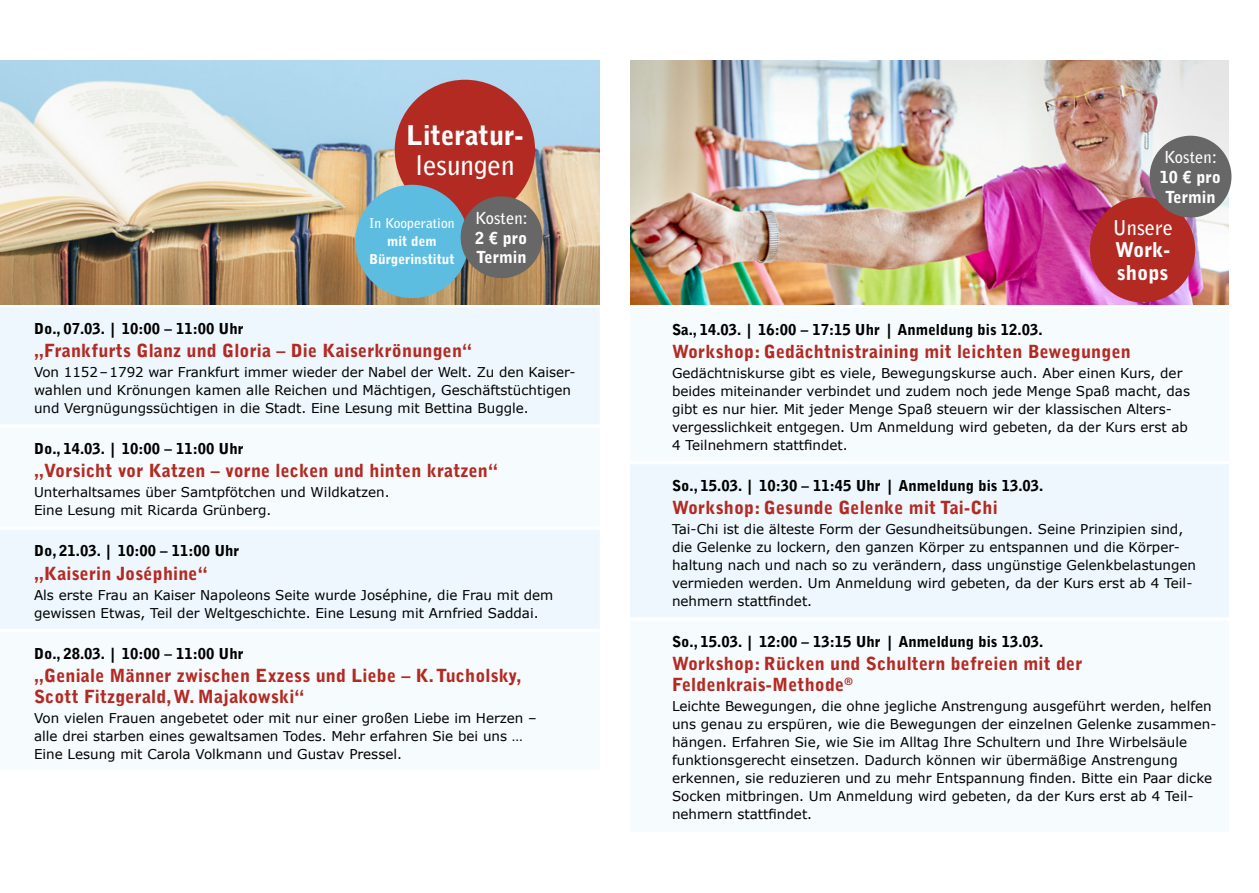
<style>
.page{position:relative;width:1259px;height:893px;background:#fff}
.page>*{position:absolute;margin:0;border:0;box-sizing:border-box;transform-origin:0 0}
.t1{font:900 27px "Bell Gothic Std";color:#fff}
.t2{font:700 27px "Bell Gothic Std";color:#fff}
.t3{font:900 20.25px/22.5px "Bell Gothic Std";color:#fff}
.t4{font:700 20.25px "Bell Gothic Std";color:#fff}
.t5{font:900 18px/21px "Bell Gothic Std";letter-spacing:.01em;color:#b32a22}
.t6{font:900 16.5px/19.8px "Bell Gothic Std";color:#fff;text-align:center}
.t7{font:700 16.5px "Bell Gothic Std";color:#fff}
.t8{font:900 15px "Bell Gothic Std";color:#000}
.t9{font:13.5px/18px "Verdana";color:#000}
.t10{font:900 13.5px/18px "Bell Gothic Std";color:#fff;text-align:center}
.t11{font:700 13.5px "Bell Gothic Std";color:#fff}
</style>
<div class="page">
<svg style="left:0;top:307px;width:600px;height:322px;fill:#edf7fd"></svg>
<svg style="left:0;top:60px;width:600px;height:1px"></svg>
<hr style="left:0;top:424px;width:600px;height:4px;background:#fff">
<hr style="left:0;top:526px;width:600px;height:4px;background:#fff">
<img style="left:0;top:61px;width:600px;height:243px">
<div style="left:630px;top:464px;width:599px;height:153px;background:#edf7fd"></div>
<svg style="left:630px;top:60px;width:599px;height:1px"></svg>
<img style="left:630px;top:61px;width:599px;height:244px">
<div style="left:1090px;top:197px;width:105px;height:105px;background:#b32a22;border-radius:50%"></div>
<div style="left:1149px;top:136px;width:82px;height:82px;background:#676767;border-radius:50%"></div>
<div style="left:395px;top:80px;width:140px;height:140px;background:#b32a22;border-radius:50%"></div>
<div style="left:355px;top:185px;width:113px;height:113px;background:#5dbde1;border-radius:50%"></div>
<div style="left:460px;top:196px;width:82px;height:82px;background:#676767;border-radius:50%"></div>
<h1 class="t1" style="left:406px;top:120px;width:119px">Literatur-</h1>
<h1 class="t2" style="left:415px;top:149px;width:101px">lesungen</h1>
<p class="t11" style="left:369px;top:215px;width:87px">In Kooperation</p>
<p class="t10" style="left:369px;top:233px;width:87px">mit dem<br>Bürgerinstitut</p>
<p class="t7" style="left:475px;top:208px;width:54px">Kosten:</p>
<p class="t6" style="left:475px;top:228px;width:54px;text-align:left">2 € pro<br>Termin</p>
<p class="t8" style="left:34px;top:320px;width:211px">Do., 07.03. | 10:00 – 11:00 Uhr</p>
<h3 class="t5" style="left:34px;top:340px;width:440px">„Frankfurts Glanz und Gloria – Die Kaiserkrönungen“</h3>
<p class="t9" style="left:34px;top:363px;width:541px">Von 1152–1792 war Frankfurt immer wieder der Nabel der Welt. Zu den Kaiser&shy;wahlen und Krönungen kamen alle Reichen und Mächtigen, Geschäftstüchtigen und Vergnügungssüchtigen in die Stadt. Eine Lesung mit Bettina Buggle.</p>
<p class="t8" style="left:34px;top:440px;width:211px">Do., 14.03. | 10:00 – 11:00 Uhr</p>
<h3 class="t5" style="left:34px;top:461px;width:465px">„Vorsicht vor Katzen – vorne lecken und hinten kratzen“</h3>
<p class="t9" style="left:34px;top:483px;width:357px">Unterhaltsames über Samtpfötchen und Wildkatzen.<br>Eine Lesung mit Ricarda Grünberg.</p>
<p class="t8" style="left:34px;top:542px;width:207px">Do, 21.03. | 10:00 – 11:00 Uhr</p>
<h3 class="t5" style="left:34px;top:563px;width:175px">„Kaiserin Joséphine“</h3>
<p class="t9" style="left:34px;top:586px;width:521px">Als erste Frau an Kaiser Napoleons Seite wurde Joséphine, die Frau mit dem gewissen Etwas, Teil der Weltgeschichte. Eine Lesung mit Arnfried Saddai.</p>
<p class="t8" style="left:34px;top:644px;width:211px">Do., 28.03. | 10:00 – 11:00 Uhr</p>
<h3 class="t5" style="left:34px;top:665px;width:489px">„Geniale Männer zwischen Exzess und Liebe – K. Tucholsky,<br>Scott Fitzgerald, W. Majakowski“</h3>
<p class="t9" style="left:34px;top:709px;width:504px">Von vielen Frauen angebetet oder mit nur einer großen Liebe im Herzen – alle drei starben eines gewaltsamen Todes. Mehr erfahren Sie bei uns …<br>Eine Lesung mit Carola Volkmann und Gustav Pressel.</p>
<p class="t7" style="left:1164px;top:147px;width:54px">Kosten:</p>
<p class="t6" style="left:1159px;top:167px;width:63px">10 € pro<br>Termin</p>
<h2 class="t4" style="left:1112px;top:215px;width:62px">Unsere</h2>
<h2 class="t3" style="left:1115px;top:239px;width:57px">Work&shy;shops</h2>
<p class="t8" style="left:672px;top:320px;width:372px">Sa., 14.03. | 16:00 – 17:15 Uhr | Anmeldung bis 12.03.</p>
<h3 class="t5" style="left:672px;top:341px;width:460px">Workshop: Gedächtnistraining mit leichten Bewegungen</h3>
<p class="t9" style="left:672px;top:364px;width:519px">Gedächtniskurse gibt es viele, Bewegungskurse auch. Aber einen Kurs, der beides miteinander verbindet und zudem noch jede Menge Spaß macht, das gibt es nur hier. Mit jeder Menge Spaß steuern wir der klassischen Alters&shy;vergesslichkeit entgegen. Um Anmeldung wird gebeten, da der Kurs erst ab 4 Teilnehmern stattfindet.</p>
<p class="t8" style="left:672px;top:477px;width:373px">So., 15.03. | 10:30 – 11:45 Uhr | Anmeldung bis 13.03.</p>
<h3 class="t5" style="left:672px;top:497px;width:327px">Workshop: Gesunde Gelenke mit Tai-Chi</h3>
<p class="t9" style="left:672px;top:520px;width:525px">Tai-Chi ist die älteste Form der Gesundheitsübungen. Seine Prinzipien sind, die Gelenke zu lockern, den ganzen Körper zu entspannen und die Körper&shy;haltung nach und nach so zu verändern, dass ungünstige Gelenkbelastungen vermieden werden. Um Anmeldung wird gebeten, da der Kurs erst ab 4 Teil&shy;nehmern stattfindet.</p>
<p class="t8" style="left:672px;top:633px;width:373px">So., 15.03. | 12:00 – 13:15 Uhr | Anmeldung bis 13.03.</p>
<h3 class="t5" style="left:672px;top:653px;width:412px">Workshop: Rücken und Schultern befreien mit der<br>Feldenkrais-Methode<sup>®</sup></h3>
<p class="t9" style="left:672px;top:697px;width:546px">Leichte Bewegungen, die ohne jegliche Anstrengung ausgeführt werden, helfen uns genau zu erspüren, wie die Bewegungen der einzelnen Gelenke zusammen&shy;hängen. Erfahren Sie, wie Sie im Alltag Ihre Schultern und Ihre Wirbelsäule funktionsgerecht einsetzen. Dadurch können wir übermäßige Anstrengung erkennen, sie reduzieren und zu mehr Entspannung finden. Bitte ein Paar dicke Socken mitbringen. Um Anmeldung wird gebeten, da der Kurs erst ab 4 Teil&shy;nehmern stattfindet.</p>
</div>
